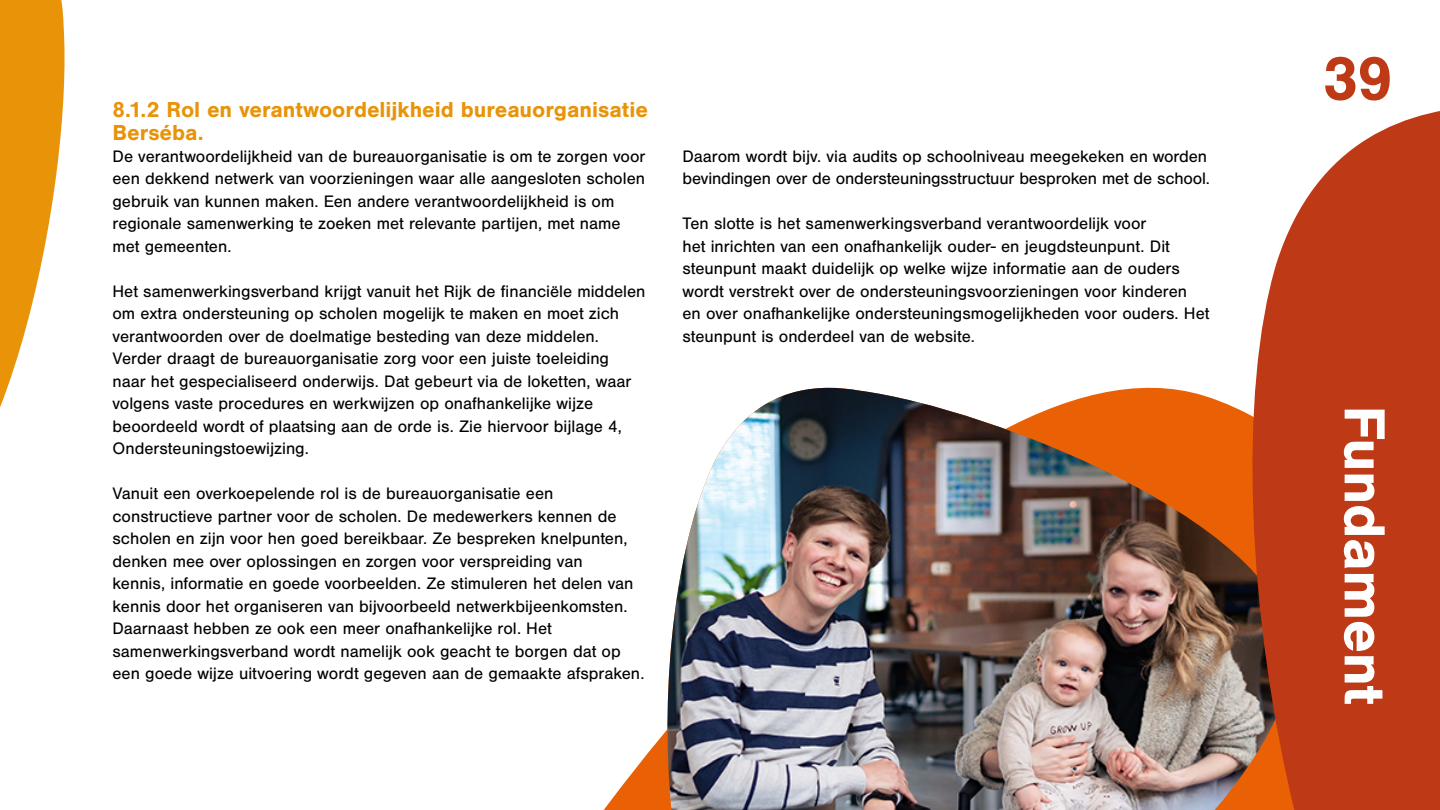
<style>
.page{position:relative;width:1440px;height:810px;background:#fff}
.page>*{position:absolute;margin:0;border:0;box-sizing:border-box;transform-origin:0 0}
.t1{font:700 63.75px "Nimbus San";color:#be3a16}
.t2{font:700 60px "Nimbus San";letter-spacing:-.015em;color:#fff}
.t3{font:700 22.5px/22.5px "Nimbus San";letter-spacing:-.005em;color:#e89308}
.t4{font:17.25px/22.5px "Nimbus San";color:#000}
</style>
<div class="page">
<svg style="left:0;top:0;width:65px;height:408px"></svg>
<img style="left:659px;top:388px;width:540px;height:422px">
<svg style="left:1199px;top:111px;width:241px;height:699px;fill:#be3a16"></svg>
<h3 class="t3" style="left:112px;top:99px;width:537px">8.1.2 Rol en verantwoordelijkheid bureauorganisatie<br>Berséba.</h3>
<p class="t4" style="left:112px;top:145px;width:535px">De verantwoordelijkheid van de bureauorganisatie is om te zorgen voor een dekkend netwerk van voorzieningen waar alle aangesloten scholen gebruik van kunnen maken. Een andere verantwoordelijkheid is om regionale samenwerking te zoeken met relevante partijen, met name met gemeenten.</p>
<p class="t4" style="left:112px;top:280px;width:535px">Het samenwerkingsverband krijgt vanuit het Rijk de financiële middelen om extra ondersteuning op scholen mogelijk te maken en moet zich verantwoorden over de doelmatige besteding van deze middelen.<br>Verder draagt de bureauorganisatie zorg voor een juiste toeleiding naar het gespecialiseerd onderwijs. Dat gebeurt via de loketten, waar volgens vaste procedures en werkwijzen op onafhankelijke wijze beoordeeld wordt of plaatsing aan de orde is. Zie hiervoor bijlage 4, Ondersteuningstoewijzing.</p>
<p class="t4" style="left:112px;top:483px;width:533px">Vanuit een overkoepelende rol is de bureauorganisatie een constructieve partner voor de scholen. De medewerkers kennen de scholen en zijn voor hen goed bereikbaar. Ze bespreken knelpunten, denken mee over oplossingen en zorgen voor verspreiding van<br>kennis, informatie en goede voorbeelden. Ze stimuleren het delen van kennis door het organiseren van bijvoorbeeld netwerkbijeenkomsten.<br>Daarnaast hebben ze ook een meer onafhankelijke rol. Het samenwerkingsverband wordt namelijk ook geacht te borgen dat op een goede wijze uitvoering wordt gegeven aan de gemaakte afspraken.</p>
<p class="t4" style="left:682px;top:145px;width:529px">Daarom wordt bijv. via audits op schoolniveau meegekeken en worden bevindingen over de ondersteuningsstructuur besproken met de school.</p>
<p class="t4" style="left:682px;top:213px;width:528px">Ten slotte is het samenwerkingsverband verantwoordelijk voor<br>het inrichten van een onafhankelijk ouder- en jeugdsteunpunt. Dit steunpunt maakt duidelijk op welke wijze informatie aan de ouders wordt verstrekt over de ondersteuningsvoorzieningen voor kinderen en over onafhankelijke ondersteuningsmogelijkheden voor ouders. Het steunpunt is onderdeel van de website.</p>
<h1 class="t1" style="left:1323px;top:43px;width:72px">39</h1>
<h2 class="t2" style="left:1398px;top:405px;width:301px;rotate:90deg">Fundament</h2>
</div>
